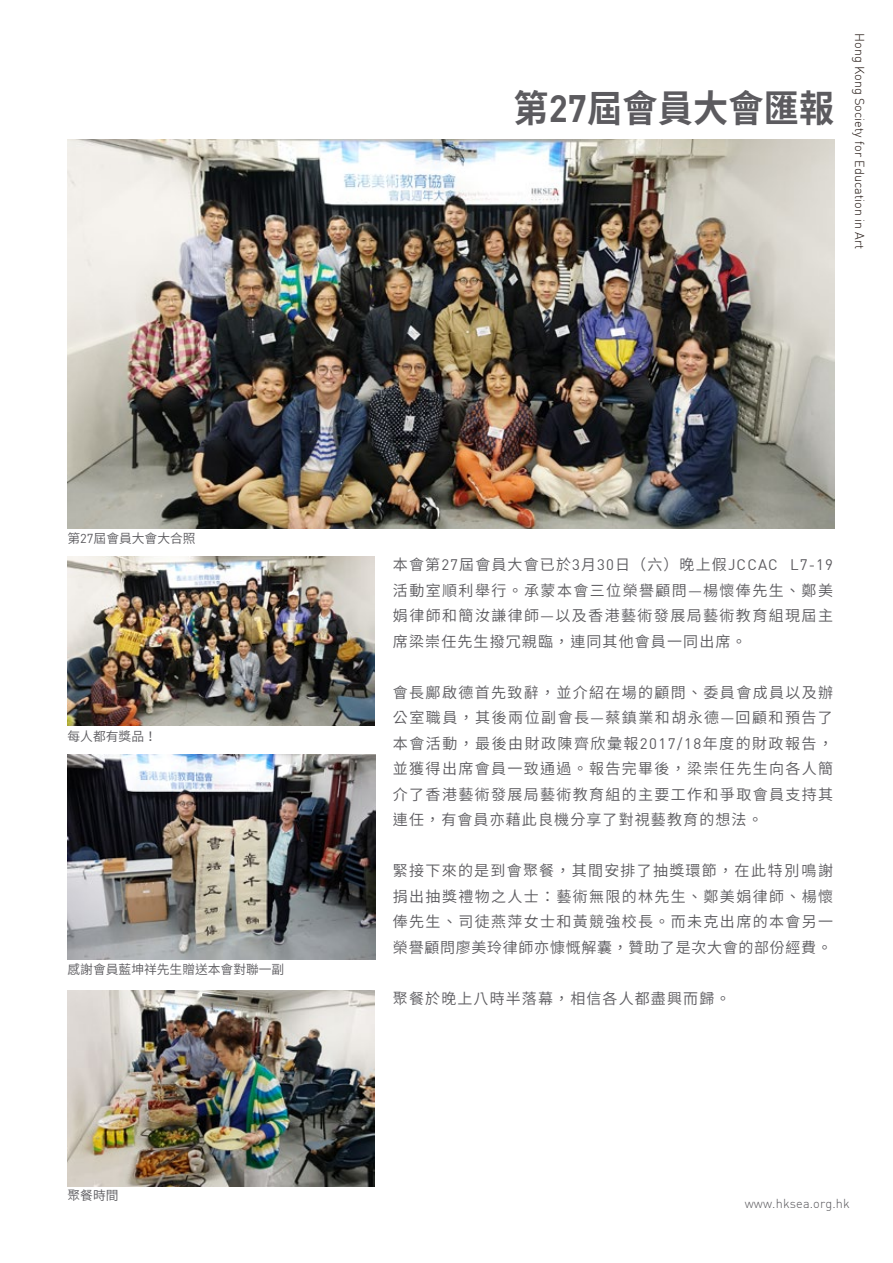
<style>
.page{position:relative;width:893px;height:1263px;background:#fff}
.page>*{position:absolute;margin:0;border:0;box-sizing:border-box;transform-origin:0 0}
.t1{font:700 37.5px "Noto Sans CJ Ktc";letter-spacing:.005em;color:#5c5b5f;scale:.94 1}
.t2{font:600 15px/25.5px "Noto Sans CJ Ktc";letter-spacing:.075em;color:#5c5b5f;text-align:justify}
.t3{font:600 12.75px "Noto Sans CJ Ktc";color:#5c5b5f}
.t4{font:300 12.75px "DIN";color:#1f140f}
.t5{font:300 12.75px "DIN";letter-spacing:.01em;color:#5c5b5f}
.s1{font-family:"DIN Bold";font-weight:400}
.s2{font-family:"DIN";font-weight:400}
</style>
<div class="page">
<img style="left:68px;top:139px;width:766px;height:390px">
<img style="left:68px;top:990px;width:307px;height:196px">
<img style="left:67px;top:557px;width:308px;height:169px">
<img style="left:68px;top:755px;width:307px;height:205px">
<h1 class="t1" style="left:513px;top:87px;width:343px">第<span class="s1">27</span>屆會員大會匯報</h1>
<p class="t4" style="left:867px;top:33px;width:218px;rotate:90deg">Hong Kong Society for Education in Art</p>
<p class="t3" style="left:68px;top:531px;width:130px">第<span class="s2">27</span>屆會員大會大合照</p>
<p class="t3" style="left:68px;top:729px;width:91px">每人都有獎品！</p>
<p class="t3" style="left:68px;top:962px;width:218px">感謝會員藍坤祥先生贈送本會對聯一副</p>
<p class="t3" style="left:68px;top:1188px;width:52px">聚餐時間</p>
<p class="t2" style="left:393px;top:552px;width:442px">本會第<span class="s2">27</span>屆會員大會已於<span class="s2">3</span>月<span class="s2">30</span>日（六）晚上假<span class="s2">JCCAC L7-19</span>活動室順利舉行。承蒙本會三位榮譽顧問—楊懷俸先生、鄭美娟律師和簡汝謙律師—以及香港藝術發展局藝術教育組現屆主席梁崇任先生撥冗親臨，連同其他會員一同出席。</p>
<p class="t2" style="left:393px;top:680px;width:442px">會長鄺啟德首先致辭，並介紹在場的顧問、委員會成員以及辦公室職員，其後兩位副會長—蔡鎮業和胡永德—回顧和預告了本會活動，最後由財政陳齊欣彙報<span class="s2">2017/18</span>年度的財政報告，並獲得出席會員一致通過。報告完畢後，梁崇任先生向各人簡介了香港藝術發展局藝術教育組的主要工作和爭取會員支持其連任，有會員亦藉此良機分享了對視藝教育的想法。</p>
<p class="t2" style="left:393px;top:858px;width:442px">緊接下來的是到會聚餐，其間安排了抽獎環節，在此特別鳴謝捐出抽獎禮物之人士：藝術無限的林先生、鄭美娟律師、楊懷俸先生、司徒燕萍女士和黃競強校長。而未克出席的本會另一榮譽顧問廖美玲律師亦慷慨解囊，贊助了是次大會的部份經費。</p>
<p class="t2" style="left:393px;top:986px;width:339px">聚餐於晚上八時半落幕，相信各人都盡興而歸。</p>
<p class="t5" style="left:745px;top:1196px;width:107px">www.hksea.org.hk</p>
</div>
